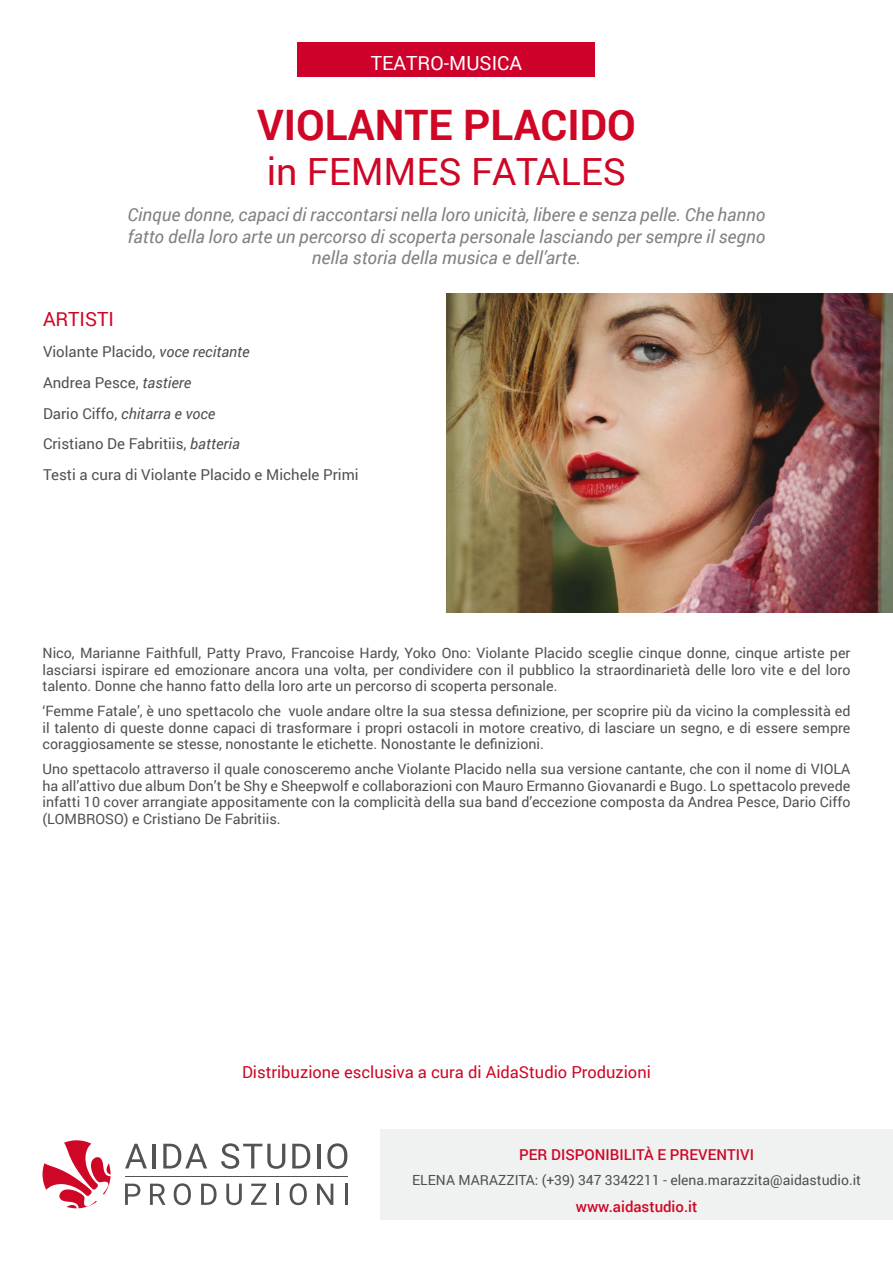
<style>
.page{position:relative;width:893px;height:1263px;background:#fff}
.page>*{position:absolute;margin:0;border:0;box-sizing:border-box;transform-origin:0 0}
.Artista{font:700 42px "Roboto";color:#cf0625}
.Titolo{font:37.5px "Roboto";color:#cf0625}
.t1{font:19.5px "Roboto";color:#fff}
.Titolo_Artisti{font:19.5px "Roboto";color:#cf0625}
.Testo_corsivo{font:italic 18px/21.6px "Roboto";color:#828281;text-align:center}
.Produzione{font:16.5px "Roboto";color:#cf0625}
.t2{font:15px "Roboto";color:#50514f}
.t3{font:500 15px "Roboto";color:#cf0625}
.t4{font:italic 15px "Roboto";color:#50514f}
.Base{font:14.25px/16.5px "Roboto";color:#50514f;text-align:justify}
.t5{font:13.95px "Roboto";color:#50514f}
.s1{font-style:italic}
.s2{font-style:normal}
</style>
<div class="page">
<div style="left:380px;top:1129px;width:513px;height:90px;background:#f0f1f1"></div>
<svg style="left:125px;top:1183px;width:15px;height:22px"></svg>
<svg style="left:150px;top:1183px;width:15px;height:22px"></svg>
<svg style="left:174px;top:1183px;width:17px;height:22px"></svg>
<svg style="left:201px;top:1183px;width:16px;height:22px"></svg>
<svg style="left:226px;top:1183px;width:16px;height:22px"></svg>
<svg style="left:251px;top:1183px;width:16px;height:22px"></svg>
<hr style="left:276px;top:1183px;width:3px;height:22px;background:#535351">
<svg style="left:290px;top:1183px;width:17px;height:22px"></svg>
<svg style="left:317px;top:1183px;width:16px;height:22px"></svg>
<hr style="left:345px;top:1183px;width:2px;height:22px;background:#535351">
<svg style="left:43px;top:1140px;width:68px;height:68px"></svg>
<hr style="left:125px;top:1176px;width:222px;height:1px;background:#535351">
<svg style="left:125px;top:1144px;width:22px;height:24px"></svg>
<hr style="left:152px;top:1144px;width:4px;height:24px;background:#535351">
<svg style="left:163px;top:1144px;width:44px;height:24px"></svg>
<svg style="left:221px;top:1143px;width:64px;height:26px"></svg>
<svg style="left:292px;top:1144px;width:18px;height:24px"></svg>
<hr style="left:317px;top:1144px;width:3px;height:24px;background:#535351">
<svg style="left:327px;top:1143px;width:20px;height:26px"></svg>
<div style="left:298px;top:43px;width:297px;height:34px;background:#ce012b"></div>
<img style="left:447px;top:294px;width:446px;height:319px">
<h3 class="t1" style="left:371px;top:49px;width:153px">TEATRO-MUSICA</h3>
<p class="Artista" style="left:257px;top:95px;width:380px">VIOLANTE PLACIDO</p>
<p class="Titolo" style="left:267px;top:145px;width:361px">in FEMMES FATALES</p>
<p class="Testo_corsivo" style="left:128px;top:203px;width:639px">Cinque donne, capaci di raccontarsi nella loro unicità, libere e senza pelle. Che hanno fatto della loro arte un percorso di scoperta personale lasciando per sempre il segno nella storia della musica e dell’arte.</p>
<p class="Titolo_Artisti" style="left:43px;top:306px;width:73px">ARTISTI</p>
<p class="t2" style="left:43px;top:341px;width:208px">Violante Placido, <span class="s1">voce recitante</span></p>
<p class="t2" style="left:43px;top:372px;width:150px">Andrea Pesce, <span class="s1">tastiere</span></p>
<p class="t4" style="left:43px;top:403px;width:174px"><span class="s2">Dario Ciffo,</span> chitarra e voce</p>
<p class="t2" style="left:43px;top:433px;width:198px">Cristiano De Fabritiis, <span class="s1">batteria</span></p>
<p class="t2" style="left:43px;top:464px;width:317px">Testi a cura di Violante Placido e Michele Primi</p>
<p class="Base" style="left:43px;top:645px;width:809px">Nico, Marianne Faithfull, Patty Pravo, Francoise Hardy, Yoko Ono: Violante Placido sceglie cinque donne, cinque artiste per lasciarsi ispirare ed emozionare ancora una volta, per condividere con il pubblico la straordinarietà delle loro vite e del loro talento. Donne che hanno fatto della loro arte un percorso di scoperta personale.</p>
<p class="Base" style="left:43px;top:703px;width:809px">‘Femme Fatale’, è uno spettacolo che vuole andare oltre la sua stessa definizione, per scoprire più da vicino la complessità ed il talento di queste donne capaci di trasformare i propri ostacoli in motore creativo, di lasciare un segno, e di essere sempre coraggiosamente se stesse, nonostante le etichette. Nonostante le definizioni.</p>
<p class="Base" style="left:43px;top:761px;width:809px">Uno spettacolo attraverso il quale conosceremo anche Violante Placido nella sua versione cantante, che con il nome di VIOLA ha all’attivo due album Don’t be Shy e Sheepwolf e collaborazioni con Mauro Ermanno Giovanardi e Bugo. Lo spettacolo prevede infatti 10 cover arrangiate appositamente con la complicità della sua band d’eccezione composta da Andrea Pesce, Dario Ciffo (LOMBROSO) e Cristiano De Fabritiis.</p>
<p class="Produzione" style="left:242px;top:1060px;width:410px">Distribuzione esclusiva a cura di AidaStudio Produzioni</p>
<p class="t3" style="left:519px;top:1144px;width:236px">PER DISPONIBILITÀ E PREVENTIVI</p>
<p class="t5" style="left:412px;top:1170px;width:450px">ELENA MARAZZITA: (+39) 347 3342211 - elena.marazzita@aidastudio.it</p>
<p class="t3" style="left:576px;top:1196px;width:123px">www.aidastudio.it</p>
</div>
